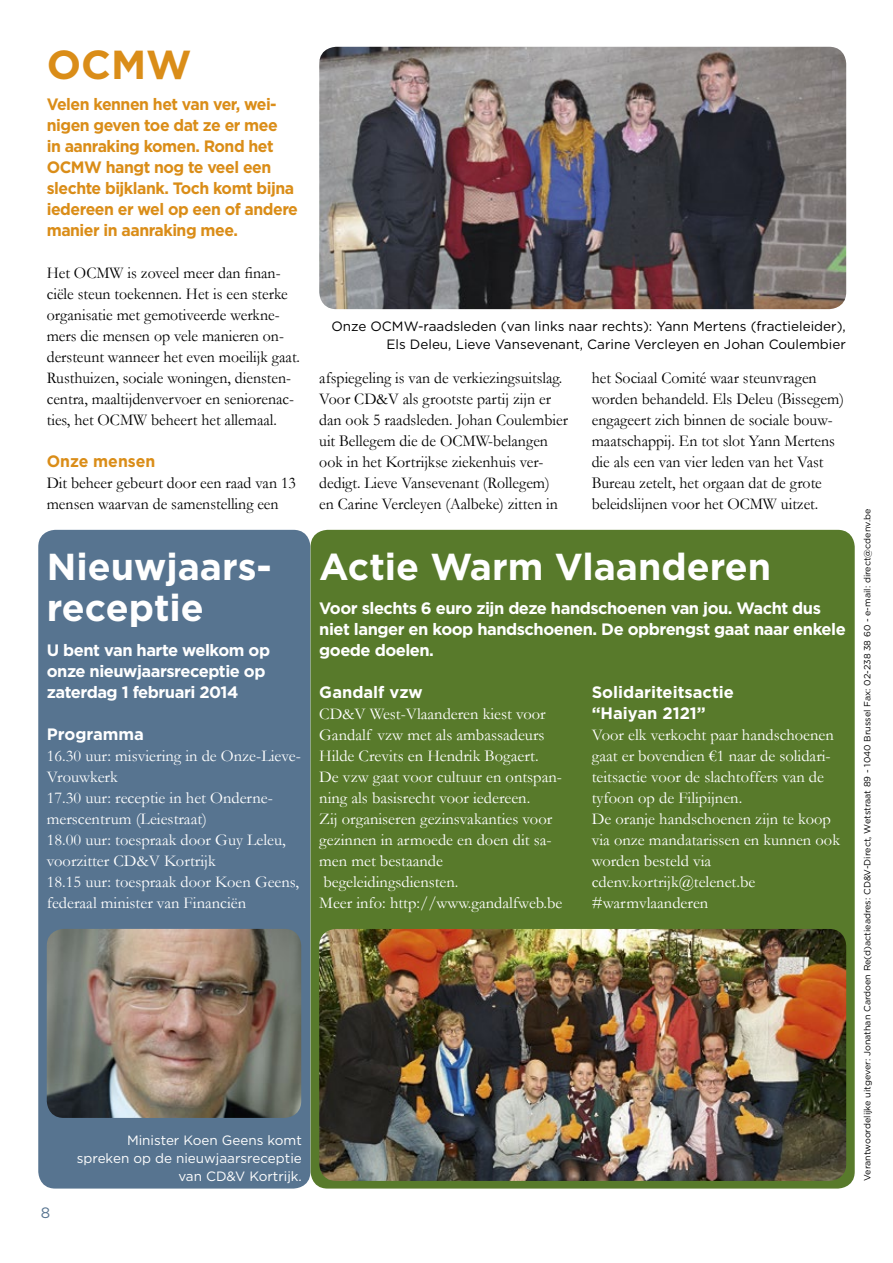
<style>
.page{position:relative;width:893px;height:1263px;background:#fff}
.page>*{position:absolute;margin:0;border:0;box-sizing:border-box;transform-origin:0 0}
.t1{font:700 40.5px "Gotham";color:#da8d18}
.t2{font:700 37.5px/40.5px "Gotham";color:#fff}
.t3{font:16.5px/21px "Garamond";color:#000;scale:.96 1}
.t4{font:16.5px/21px "Garamond";color:#fff}
.t5{font:700 16.5px/21px "Gotham";letter-spacing:-.03em;color:#fff}
.t6{font:700 16.5px/21px "Gotham";letter-spacing:-.03em;color:#da8d18;scale:.96 1}
.t7{font:700 16.5px/21px "Gotham";color:#fff}
.t8{font:700 16.5px "Gotham";color:#da8d18;scale:.96 1}
.t9{font:15px "Gotham";color:#577490}
.t10{font:13.5px/18px "Gotham";color:#000;text-align:right}
.t11{font:13.5px/18px "Gotham";color:#fff;text-align:right}
.t12{font:9px "Gotham";color:#000}
</style>
<div class="page">
<div style="left:38px;top:530px;width:272px;height:658px;background:#577490;border-radius:17px"></div>
<img style="left:319px;top:47px;width:527px;height:262px">
<img style="left:47px;top:929px;width:254px;height:189px">
<div style="left:311px;top:530px;width:544px;height:658px;background:#587a2b;border-radius:17px"></div>
<img style="left:319px;top:929px;width:527px;height:252px">
<h1 class="t1" style="left:47px;top:38px;width:146px">OCMW</h1>
<p class="t6" style="left:47px;top:93px;width:263px">Velen kennen het van ver, wei&shy;nigen geven toe dat ze er mee<br>in aanraking komen. Rond het<br>OCMW hangt nog te veel een slechte bijklank. Toch komt bijna iedereen er wel op een of andere manier in aanraking mee.</p>
<p class="t3" style="left:47px;top:262px;width:265px">Het OCMW is zoveel meer dan finan&shy;ciële steun toekennen. Het is een sterke organisatie met gemotiveerde werkne&shy;mers die mensen op vele manieren on&shy;dersteunt wanneer het even moeilijk gaat.<br>Rusthuizen, sociale woningen, diensten&shy;centra, maaltijdenvervoer en seniorenac&shy;ties, het OCMW beheert het allemaal.</p>
<p class="t8" style="left:47px;top:450px;width:115px">Onze mensen</p>
<p class="t3" style="left:47px;top:472px;width:261px">Dit beheer gebeurt door een raad van 13 mensen waarvan de samenstelling een</p>
<h2 class="t2" style="left:47px;top:547px;width:227px">Nieuwjaars&shy;receptie</h2>
<p class="t5" style="left:47px;top:639px;width:225px">U bent van harte welkom op onze nieuwjaarsreceptie op zaterdag 1 februari 2014</p>
<p class="t7" style="left:47px;top:723px;width:99px">Programma</p>
<p class="t4" style="left:47px;top:745px;width:256px">16.30 uur: misviering in de Onze-Lieve-<br>Vrouwkerk<br>17.30 uur: receptie in het Onderne&shy;merscentrum (Leiestraat)<br>18.00 uur: toespraak door Guy Leleu, voorzitter CD&amp;V Kortrijk<br>18.15 uur: toespraak door Koen Geens, federaal minister van Financiën</p>
<p class="t10" style="left:331px;top:317px;width:516px">Onze OCMW-raadsleden (van links naar rechts): Yann Mertens (fractieleider),<br>Els Deleu, Lieve Vansevenant, Carine Vercleyen en Johan Coulembier</p>
<p class="t3" style="left:319px;top:367px;width:261px">afspiegeling is van de verkiezingsuitslag.<br>Voor CD&amp;V als grootste partij zijn er dan ook 5 raadsleden. Johan Coulembier uit Bellegem die de OCMW-belangen ook in het Kortrijkse ziekenhuis ver&shy;dedigt. Lieve Vansevenant (Rollegem) en Carine Vercleyen (Aalbeke) zitten in</p>
<p class="t3" style="left:592px;top:367px;width:264px">het Sociaal Comité waar steunvragen worden behandeld. Els Deleu (Bissegem) engageert zich binnen de sociale bouw&shy;maatschappij. En tot slot Yann Mertens die als een van vier leden van het Vast Bureau zetelt, het orgaan dat de grote beleidslijnen voor het OCMW uitzet.</p>
<h2 class="t2" style="left:319px;top:547px;width:454px">Actie Warm Vlaanderen</h2>
<p class="t5" style="left:319px;top:597px;width:528px">Voor slechts 6 euro zijn deze handschoenen van jou. Wacht dus niet langer en koop handschoenen. De opbrengst gaat naar enkele goede doelen.</p>
<p class="t7" style="left:319px;top:681px;width:105px">Gandalf vzw</p>
<p class="t4" style="left:319px;top:703px;width:245px">CD&amp;V West-Vlaanderen kiest voor<br>Gandalf vzw met als ambassadeurs<br>Hilde Crevits en Hendrik Bogaert.<br>De vzw gaat voor cultuur en ontspan&shy;ning als basisrecht voor iedereen.<br>Zij organiseren gezinsvakanties voor gezinnen in armoede en doen dit sa&shy;men met bestaande begeleidingsdiensten.<br>Meer info: http://www.gandalfweb.be</p>
<p class="t7" style="left:592px;top:681px;width:144px">Solidariteitsactie “Haiyan 2121”</p>
<p class="t4" style="left:592px;top:724px;width:250px">Voor elk verkocht paar handschoenen gaat er bovendien €1 naar de solidari&shy;teitsactie voor de slachtoffers van de tyfoon op de Filipijnen.<br>De oranje handschoenen zijn te koop via onze mandatarissen en kunnen ook worden besteld via cdenv.kortrijk@telenet.be #warmvlaanderen</p>
<p class="t9" style="left:41px;top:1203px;width:11px">8</p>
<p class="t11" style="left:77px;top:1131px;width:227px">Minister Koen Geens komt spreken op de nieuwjaarsreceptie van CD&amp;V Kortrijk.</p>
<p class="t12" style="left:861px;top:1181px;width:673px;rotate:-90deg">Verantwoordelijke uitgever: Jonathan Cardoen Re(d)actieadres: CD&amp;V-Direct, Wetstraat 89 - 1040 Brussel Fax: 02-238 38 60 - e-mail: direct@cdenv.be</p>
</div>
